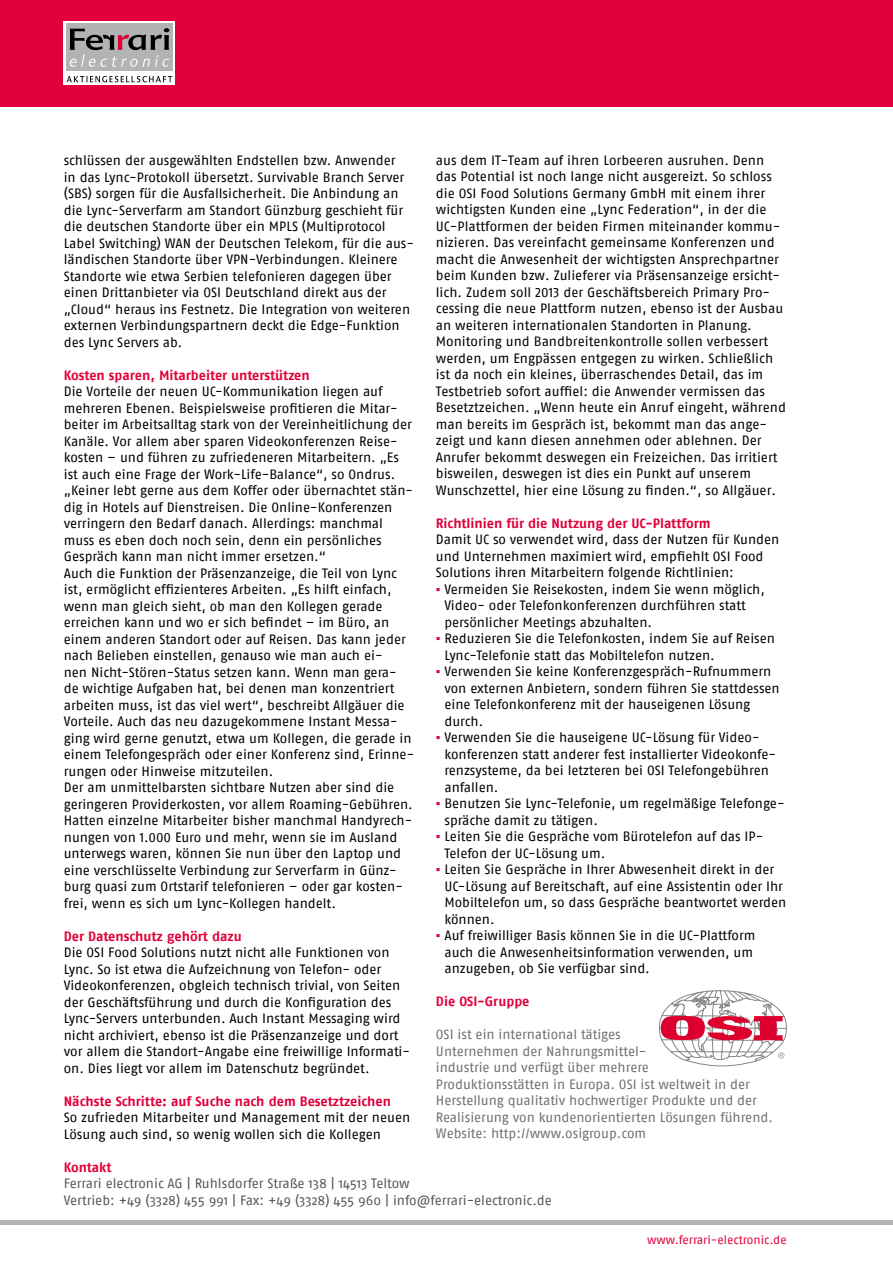
<style>
.page{position:relative;width:893px;height:1263px;background:#fff}
.page>*{position:absolute;margin:0;border:0;box-sizing:border-box;transform-origin:0 0}
.t1{font:13.5px/16.5px "Fago No Regular LF";color:#000}
.t2{font:13.5px/16.5px "Fago No";letter-spacing:-.005em;color:#707172}
.t3{font:13.5px "Fago No Bold Lf";color:#e2003b}
.t4{font:13.5px/16.5px "Fago No";letter-spacing:-.005em;color:#58585a}
.t5{font:12px "Fago No Regular LF";letter-spacing:-.005em;color:#e2003b}
.s1{font-family:"Arial";color:#e2003b}
</style>
<div class="page">
<div style="left:0;top:0;width:893px;height:106px;background:#e2003b"></div>
<div style="left:64px;top:21px;width:111px;height:64px;background:#fff"></div>
<svg style="left:66px;top:76px;width:106px;height:7px"></svg>
<div style="left:66px;top:24px;width:107px;height:47px;background:#b1b3b4"></div>
<svg style="left:69px;top:28px;width:100px;height:39px"></svg>
<div style="left:0;top:1220px;width:893px;height:5px;background:#b1b3b4"></div>
<svg style="left:659px;top:990px;width:128px;height:76px"></svg>
<p class="t1" style="left:64px;top:152px;width:352px">schlüssen der ausgewählten Endstellen bzw. Anwender<br>in das Lync-Protokoll übersetzt. Survivable Branch Server (SBS) sorgen für die Ausfallsicherheit. Die Anbindung an die Lync-Serverfarm am Standort Günzburg geschieht für die deutschen Standorte über ein MPLS (Multiprotocol Label Switching) WAN der Deutschen Telekom, für die aus&shy;ländischen Standorte über VPN-Verbindungen. Kleinere Standorte wie etwa Serbien telefonieren dagegen über einen Drittanbieter via OSI Deutschland direkt aus der „Cloud“ heraus ins Festnetz. Die Integration von weiteren externen Verbindungspartnern deckt die Edge-Funktion des Lync Servers ab.</p>
<p class="t3" style="left:64px;top:367px;width:248px">Kosten sparen, Mitarbeiter unterstützen</p>
<p class="t1" style="left:64px;top:383px;width:352px">Die Vorteile der neuen UC-Kommunikation liegen auf mehreren Ebenen. Beispielsweise profitieren die Mitar&shy;beiter im Arbeitsalltag stark von der Vereinheitlichung der Kanäle. Vor allem aber sparen Videokonferenzen Reise&shy;kosten – und führen zu zufriedeneren Mitarbeitern. „Es ist auch eine Frage der Work-Life-Balance“, so Ondrus. „Keiner lebt gerne aus dem Koffer oder übernachtet stän&shy;dig in Hotels auf Dienstreisen. Die Online-Konferenzen verringern den Bedarf danach. Allerdings: manchmal muss es eben doch noch sein, denn ein persönliches Gespräch kann man nicht immer ersetzen.“<br>Auch die Funktion der Präsenzanzeige, die Teil von Lync ist, ermöglicht effizienteres Arbeiten. „Es hilft einfach, wenn man gleich sieht, ob man den Kollegen gerade erreichen kann und wo er sich befindet – im Büro, an einem anderen Standort oder auf Reisen. Das kann jeder nach Belieben einstellen, genauso wie man auch ei-<br>nen Nicht-Stören-Status setzen kann. Wenn man gera&shy;de wichtige Aufgaben hat, bei denen man konzentriert arbeiten muss, ist das viel wert“, beschreibt Allgäuer die Vorteile. Auch das neu dazugekommene Instant Messa&shy;ging wird gerne genutzt, etwa um Kollegen, die gerade in einem Telefongespräch oder einer Konferenz sind, Erinne&shy;rungen oder Hinweise mitzuteilen.<br>Der am unmittelbarsten sichtbare Nutzen aber sind die geringeren Providerkosten, vor allem Roaming-Gebühren.<br>Hatten einzelne Mitarbeiter bisher manchmal Handyrech&shy;nungen von 1.000 Euro und mehr, wenn sie im Ausland unterwegs waren, können Sie nun über den Laptop und eine verschlüsselte Verbindung zur Serverfarm in Günz&shy;burg quasi zum Ortstarif telefonieren – oder gar kosten&shy;frei, wenn es sich um Lync-Kollegen handelt.</p>
<p class="t3" style="left:64px;top:928px;width:179px">Der Datenschutz gehört dazu</p>
<p class="t1" style="left:64px;top:944px;width:348px">Die OSI Food Solutions nutzt nicht alle Funktionen von Lync. So ist etwa die Aufzeichnung von Telefon- oder Videokonferenzen, obgleich technisch trivial, von Seiten der Geschäftsführung und durch die Konfiguration des Lync-Servers unterbunden. Auch Instant Messaging wird nicht archiviert, ebenso ist die Präsenzanzeige und dort vor allem die Standort-Angabe eine freiwillige Informati&shy;on. Dies liegt vor allem im Datenschutz begründet.</p>
<p class="t3" style="left:64px;top:1093px;width:329px">Nächste Schritte: auf Suche nach dem Besetztzeichen</p>
<p class="t1" style="left:64px;top:1109px;width:348px">So zufrieden Mitarbeiter und Management mit der neuen<br>Lösung auch sind, so wenig wollen sich die Kollegen</p>
<p class="t1" style="left:436px;top:152px;width:352px">aus dem IT-Team auf ihren Lorbeeren ausruhen. Denn das Potential ist noch lange nicht ausgereizt. So schloss die OSI Food Solutions Germany GmbH mit einem ihrer wichtigsten Kunden eine „Lync Federation“, in der die UC-Plattformen der beiden Firmen miteinander kommu&shy;nizieren. Das vereinfacht gemeinsame Konferenzen und macht die Anwesenheit der wichtigsten Ansprechpartner beim Kunden bzw. Zulieferer via Präsensanzeige ersicht&shy;lich. Zudem soll 2013 der Geschäftsbereich Primary Pro&shy;cessing die neue Plattform nutzen, ebenso ist der Ausbau an weiteren internationalen Standorten in Planung.<br>Monitoring und Bandbreitenkontrolle sollen verbessert werden, um Engpässen entgegen zu wirken. Schließlich ist da noch ein kleines, überraschendes Detail, das im Testbetrieb sofort auffiel: die Anwender vermissen das Besetztzeichen. „Wenn heute ein Anruf eingeht, während man bereits im Gespräch ist, bekommt man das ange&shy;zeigt und kann diesen annehmen oder ablehnen. Der Anrufer bekommt deswegen ein Freizeichen. Das irritiert bisweilen, deswegen ist dies ein Punkt auf unserem Wunschzettel, hier eine Lösung zu finden.“, so Allgäuer.</p>
<p class="t3" style="left:436px;top:515px;width:276px">Richtlinien für die Nutzung der UC-Plattform</p>
<p class="t1" style="left:436px;top:531px;width:345px">Damit UC so verwendet wird, dass der Nutzen für Kunden und Unternehmen maximiert wird, empfiehlt OSI Food<br>Solutions ihren Mitarbeitern folgende Richtlinien:</p>
<p class="t1" style="left:444px;top:581px;width:322px;text-indent:-9px"><span class="s1">▪</span> Vermeiden Sie Reisekosten, indem Sie wenn möglich,<br>Video- oder Telefonkonferenzen durchführen statt persönlicher Meetings abzuhalten.</p>
<p class="t1" style="left:444px;top:630px;width:332px;text-indent:-9px"><span class="s1">▪</span> Reduzieren Sie die Telefonkosten, indem Sie auf Reisen<br>Lync-Telefonie statt das Mobiltelefon nutzen.</p>
<p class="t1" style="left:444px;top:663px;width:337px;text-indent:-9px"><span class="s1">▪</span> Verwenden Sie keine Konferenzgespräch-Rufnummern von externen Anbietern, sondern führen Sie stattdessen eine Telefonkonferenz mit der hauseigenen Lösung durch.</p>
<p class="t1" style="left:444px;top:729px;width:333px;text-indent:-9px"><span class="s1">▪</span> Verwenden Sie die hauseigene UC-Lösung für Video&shy;konferenzen statt anderer fest installierter Videokonfe&shy;renzsysteme, da bei letzteren bei OSI Telefongebühren anfallen.</p>
<p class="t1" style="left:444px;top:795px;width:342px;text-indent:-9px"><span class="s1">▪</span> Benutzen Sie Lync-Telefonie, um regelmäßige Telefonge&shy;spräche damit zu tätigen.</p>
<p class="t1" style="left:444px;top:828px;width:320px;text-indent:-9px"><span class="s1">▪</span> Leiten Sie die Gespräche vom Bürotelefon auf das IP-<br>Telefon der UC-Lösung um.</p>
<p class="t1" style="left:444px;top:861px;width:343px;text-indent:-9px"><span class="s1">▪</span> Leiten Sie Gespräche in Ihrer Abwesenheit direkt in der UC-Lösung auf Bereitschaft, auf eine Assistentin oder Ihr Mobiltelefon um, so dass Gespräche beantwortet werden können.</p>
<p class="t1" style="left:444px;top:927px;width:312px;text-indent:-9px"><span class="s1">▪</span> Auf freiwilliger Basis können Sie in die UC-Plattform auch die Anwesenheitsinformation verwenden, um anzugeben, ob Sie verfügbar sind.</p>
<p class="t3" style="left:436px;top:994px;width:95px">Die OSI-Gruppe</p>
<p class="t2" style="left:436px;top:1026px;width:339px">OSI ist ein international tätiges<br>Unternehmen der Nahrungsmittel-<br>industrie und verfügt über mehrere<br>Produktionsstätten in Europa. OSI ist weltweit in der Herstellung qualitativ hochwertiger Produkte und der Realisierung von kundenorientierten Lösungen führend.<br>Website: http://www.osigroup.com</p>
<p class="t3" style="left:64px;top:1159px;width:49px">Kontakt</p>
<p class="t4" style="left:64px;top:1175px;width:490px">Ferrari electronic AG | Ruhlsdorfer Straße 138 | 14513 Teltow<br>Vertrieb: +49 (3328) 455 991 | Fax: +49 (3328) 455 960 | info@ferrari-electronic.de</p>
<p class="t5" style="left:647px;top:1233px;width:141px">www.ferrari-electronic.de</p>
</div>
